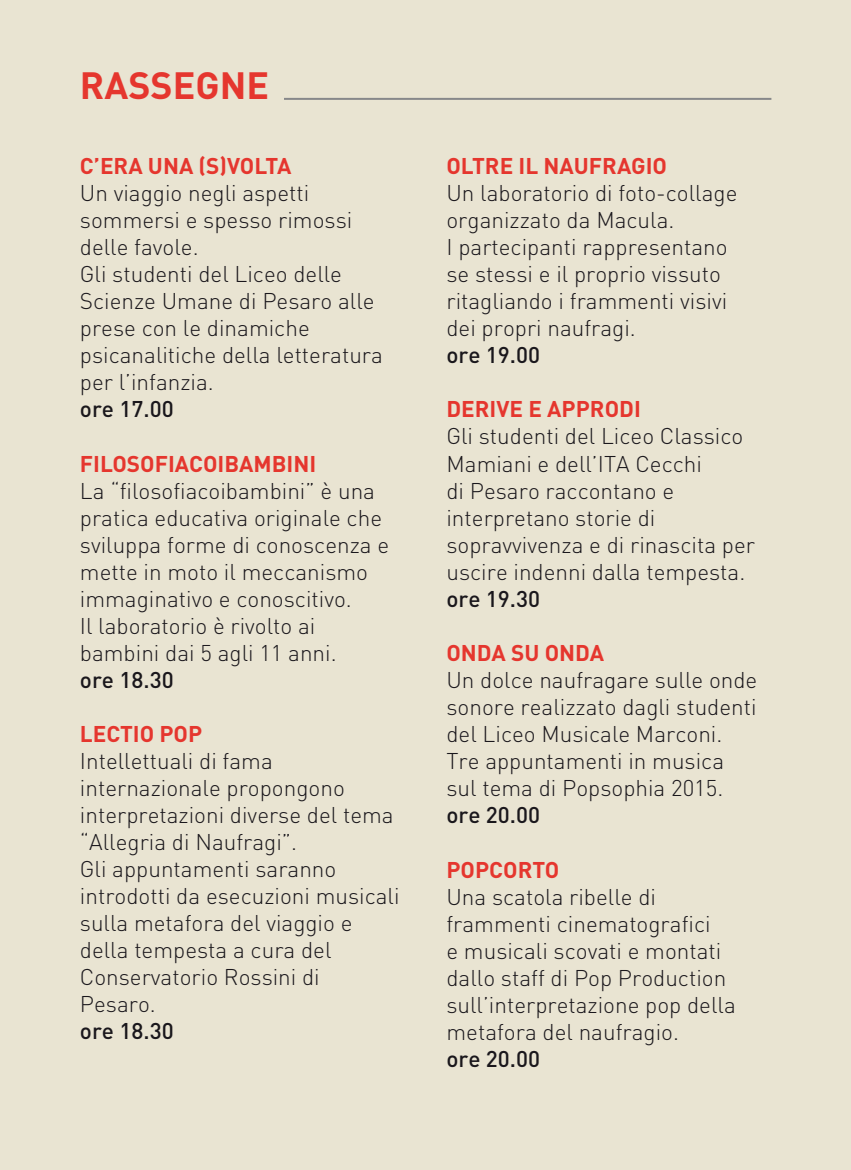
<style>
.page{position:relative;width:851px;height:1170px;background:#fff}
.page>*{position:absolute;margin:0;border:0;box-sizing:border-box;transform-origin:0 0}
.t1{font:700 37.5px "DIN";color:#e5362e}
.t2{font:300 22.5px/27px "DIN";color:#1a171c}
.t3{font:700 22.5px "DIN";color:#e5362e}
.t4{font:500 22.5px "DIN";color:#1a171c}
</style>
<div class="page">
<div style="left:0;top:0;width:850px;height:1169px;background:#e9e4d2"></div>
<hr style="left:284px;top:98px;width:487px;height:2px;background:#87888a">
<h1 class="t1" style="left:80px;top:61px;width:191px">RASSEGNE</h1>
<p class="t3" style="left:80px;top:151px;width:213px">C’ERA UNA (S)VOLTA</p>
<p class="t2" style="left:80px;top:179px;width:304px">Un viaggio negli aspetti sommersi e spesso rimossi delle favole.<br>Gli studenti del Liceo delle<br>Scienze Umane di Pesaro alle prese con le dinamiche psicanalitiche della letteratura per l’infanzia.</p>
<p class="t4" style="left:80px;top:394px;width:95px">ore 17.00</p>
<p class="t3" style="left:80px;top:448px;width:238px">FILOSOFIACOIBAMBINI</p>
<p class="t2" style="left:80px;top:476px;width:311px">La “filosofiacoibambini” è una pratica educativa originale che sviluppa forme di conoscenza e mette in moto il meccanismo immaginativo e conoscitivo.<br>Il laboratorio è rivolto ai bambini dai 5 agli 11 anni.</p>
<p class="t4" style="left:80px;top:665px;width:95px">ore 18.30</p>
<p class="t3" style="left:80px;top:719px;width:124px">LECTIO POP</p>
<p class="t2" style="left:80px;top:747px;width:321px">Intellettuali di fama internazionale propongono interpretazioni diverse del tema “Allegria di Naufragi”.<br>Gli appuntamenti saranno introdotti da esecuzioni musicali sulla metafora del viaggio e della tempesta a cura del<br>Conservatorio Rossini di<br>Pesaro.</p>
<p class="t4" style="left:80px;top:1016px;width:95px">ore 18.30</p>
<p class="t3" style="left:446px;top:151px;width:222px">OLTRE IL NAUFRAGIO</p>
<p class="t2" style="left:446px;top:179px;width:292px">Un laboratorio di foto-collage organizzato da Macula.<br>I partecipanti rappresentano se stessi e il proprio vissuto ritagliando i frammenti visivi dei propri naufragi.</p>
<p class="t4" style="left:446px;top:340px;width:95px">ore 19.00</p>
<p class="t3" style="left:446px;top:394px;width:196px">DERIVE E APPRODI</p>
<p class="t2" style="left:446px;top:422px;width:310px">Gli studenti del Liceo Classico<br>Mamiani e dell’ITA Cecchi<br>di Pesaro raccontano e interpretano storie di sopravvivenza e di rinascita per uscire indenni dalla tempesta.</p>
<p class="t4" style="left:446px;top:584px;width:95px">ore 19.30</p>
<p class="t3" style="left:446px;top:638px;width:159px">ONDA SU ONDA</p>
<p class="t2" style="left:446px;top:666px;width:312px">Un dolce naufragare sulle onde sonore realizzato dagli studenti del Liceo Musicale Marconi.<br>Tre appuntamenti in musica sul tema di Popsophia 2015.</p>
<p class="t4" style="left:446px;top:800px;width:95px">ore 20.00</p>
<p class="t3" style="left:446px;top:854px;width:114px">POPCORTO</p>
<p class="t2" style="left:446px;top:882px;width:291px">Una scatola ribelle di frammenti cinematografici<br>e musicali scovati e montati dallo staff di Pop Production sull’interpretazione pop della metafora del naufragio.</p>
<p class="t4" style="left:446px;top:1044px;width:95px">ore 20.00</p>
</div>
